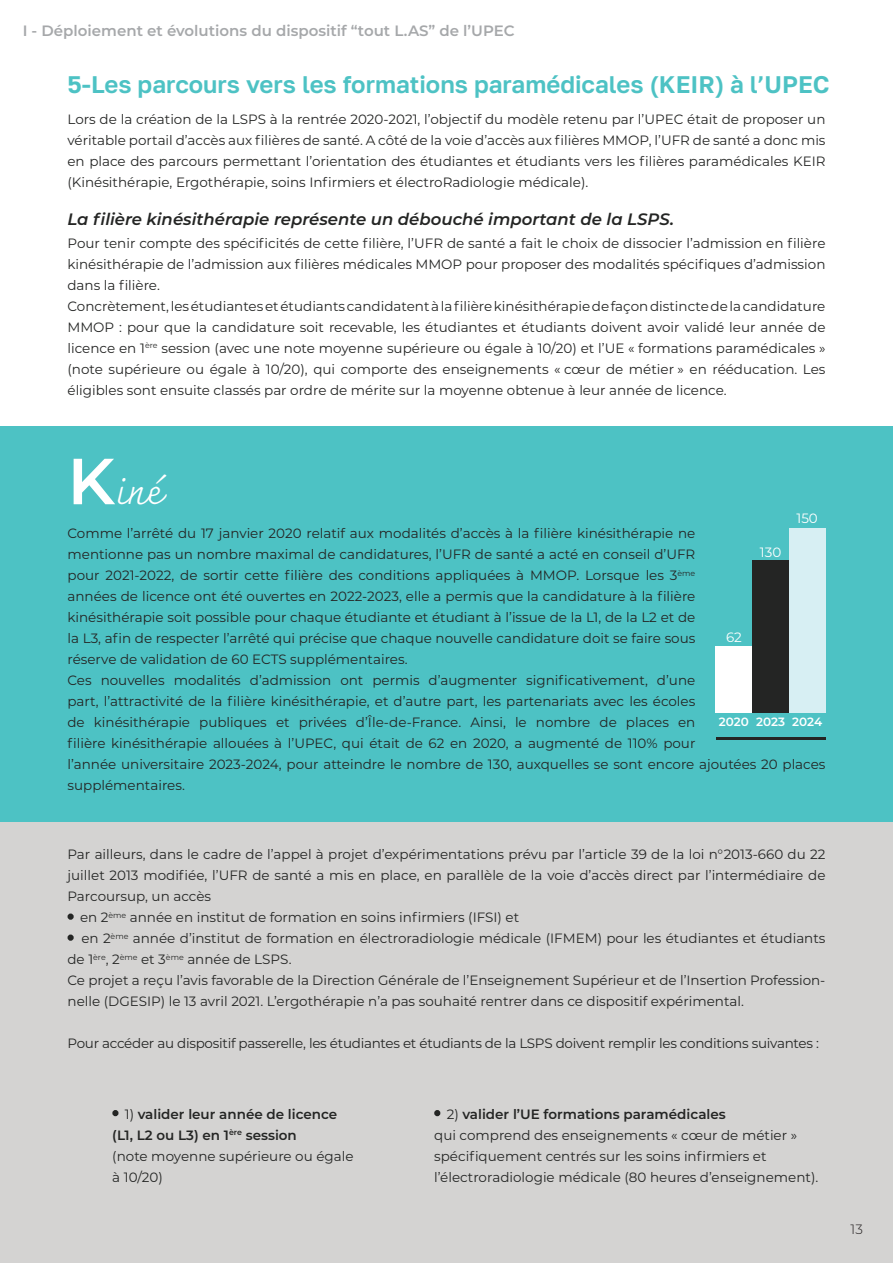
<style>
.page{position:relative;width:893px;height:1263px;background:#fff}
.page>*{position:absolute;margin:0;border:0;box-sizing:border-box;transform-origin:0 0}
.t1{font:41.4px "Charmonman";color:#fff}
.t2{font:600 24px "Golos Text";color:#4dc2c4}
.t3{font:italic 600 16.5px "Montserrat";color:#242524}
.t4{font:600 15px "Montserrat";color:#a6a8aa}
.t5{font:13.5px/21px "Montserrat";color:#242524}
.t6{font:13.5px "Montserrat";letter-spacing:-.02em;color:#242524}
.t7{font:600 13.5px/21px "Montserrat";color:#242524}
.t8{font:13.5px "Montserrat";color:#fff}
.t9{font:300 13.5px "Montserrat";color:#231f20}
.t10{font:600 12px "Montserrat";letter-spacing:-.005em;color:#fff}
.s1{font-family:"Montserrat";font-weight:600;font-size:64.95px}
.s2{font-size:21px}
.s3{font-weight:400;font-size:21px}
.s4{font-weight:400}
.s5{font-weight:600}
</style>
<div class="page">
<div style="left:0;top:427px;width:893px;height:836px;background:#4dc2c4"></div>
<div style="left:0;top:822px;width:893px;height:441px;background:#d4d3d2"></div>
<div style="left:716px;top:646px;width:36px;height:67px;background:#fff"></div>
<div style="left:752px;top:560px;width:37px;height:153px;background:#242524"></div>
<div style="left:789px;top:528px;width:36px;height:185px;background:#d7eff3"></div>
<hr style="left:716px;top:737px;width:109px;height:3px;background:#242524">
<p class="t4" style="left:23px;top:20px;width:494px">I - Déploiement et évolutions du dispositif “tout L.AS” de l’UPEC</p>
<h2 class="t2" style="left:68px;top:70px;width:764px">5-Les parcours vers les formations paramédicales (KEIR) à l’UPEC</h2>
<p class="t5" style="left:68px;top:109px;width:760px;text-align:justify">Lors de la création de la LSPS à la rentrée 2020-2021, l’objectif du modèle retenu par l’UPEC était de proposer un véritable portail d’accès aux filières de santé. A côté de la voie d’accès aux filières MMOP, l’UFR de santé a donc mis en place des parcours permettant l’orientation des étudiantes et étudiants vers les filières paramédicales KEIR (Kinésithérapie, Ergothérapie, soins Infirmiers et électroRadiologie médicale).</p>
<p class="t3" style="left:68px;top:207px;width:608px">La filière kinésithérapie représente un débouché important de la LSPS.</p>
<p class="t5" style="left:67px;top:232px;width:759px">Pour tenir compte des spécificités de cette filière, l’UFR de santé a fait le choix de dissocier l’admission en filière kinésithérapie de l’admission aux filières médicales MMOP pour proposer des modalités spécifiques d’admission dans la filière.<br>Concrètement, les étudiantes et étudiants candidatent à la filière kinésithérapie de façon distincte de la candidature MMOP : pour que la candidature soit recevable, les étudiantes et étudiants doivent avoir validé leur année de licence en 1<sup>ère</sup> session (avec une note moyenne supérieure ou égale à 10/20) et l’UE « formations paramédicales » (note supérieure ou égale à 10/20), qui comporte des enseignements « cœur de métier » en rééducation. Les éligibles sont ensuite classés par ordre de mérite sur la moyenne obtenue à leur année de licence.</p>
<h1 class="t1" style="left:68px;top:466px;width:95px"><span class="s1">K</span>iné</h1>
<p class="t8" style="left:796px;top:509px;width:23px">150</p>
<p class="t5" style="left:67px;top:523px;width:759px">Comme l’arrêté du 17 janvier 2020 relatif aux modalités d’accès à la filière kinésithérapie ne<br>mentionne pas un nombre maximal de candidatures, l’UFR de santé a acté en conseil d’UFR<br>pour 2021-2022, de sortir cette filière des conditions appliquées à MMOP. Lorsque les 3<sup>ème<br></sup>années de licence ont été ouvertes en 2022-2023, elle a permis que la candidature à la filière<br>kinésithérapie soit possible pour chaque étudiante et étudiant à l’issue de la L1, de la L2 et de<br>la L3, afin de respecter l’arrêté qui précise que chaque nouvelle candidature doit se faire sous<br>réserve de validation de 60 ECTS supplémentaires.<br>Ces nouvelles modalités d’admission ont permis d’augmenter significativement, d’une<br>part, l’attractivité de la filière kinésithérapie, et d’autre part, les partenariats avec les écoles<br>de kinésithérapie publiques et privées d’Île-de-France. Ainsi, le nombre de places en<br>filière kinésithérapie allouées à l’UPEC, qui était de 62 en 2020, a augmenté de 110% pour<br>l’année universitaire 2023-2024, pour atteindre le nombre de 130, auxquelles se sont encore ajoutées 20 places supplémentaires.</p>
<p class="t8" style="left:760px;top:542px;width:23px">130</p>
<p class="t8" style="left:726px;top:628px;width:17px">62</p>
<p class="t10" style="left:719px;top:713px;width:105px">2020 2023 2024</p>
<p class="t5" style="left:67px;top:844px;width:759px;text-align:justify">Par ailleurs, dans le cadre de l’appel à projet d’expérimentations prévu par l’article 39 de la loi n°2013-660 du 22 juillet 2013 modifiée, l’UFR de santé a mis en place, en parallèle de la voie d’accès direct par l’intermédiaire de Parcoursup, un accès</p>
<p class="t5" style="left:68px;top:906px;width:453px"><span class="s2">•</span> en 2<sup>ème</sup> année en institut de formation en soins infirmiers (IFSI) et</p>
<p class="t5" style="left:68px;top:927px;width:759px"><span class="s2">•</span> en 2<sup>ème</sup> année d’institut de formation en électroradiologie médicale (IFMEM) pour les étudiantes et étudiants de 1<sup>ère</sup>, 2<sup>ème</sup> et 3<sup>ème</sup> année de LSPS.<br>Ce projet a reçu l’avis favorable de la Direction Générale de l’Enseignement Supérieur et de l’Insertion Profession&shy;nelle (DGESIP) le 13 avril 2021. L’ergothérapie n’a pas souhaité rentrer dans ce dispositif expérimental.</p>
<p class="t6" style="left:68px;top:1034px;width:753px">Pour accéder au dispositif passerelle, les étudiantes et étudiants de la LSPS doivent remplir les conditions suivantes :</p>
<p class="t7" style="left:112px;top:1103px;width:243px"><span class="s3">•</span> <span class="s4">1)</span> valider leur année de licence (L1, L2 ou L3) en 1<sup>ère</sup> session<br><span class="s4">(note moyenne supérieure ou égale à 10/20)</span></p>
<p class="t5" style="left:434px;top:1103px;width:386px"><span class="s2">•</span> 2) <span class="s5">valider l’UE formations paramédicales<br></span>qui comprend des enseignements « cœur de métier » spécifiquement centrés sur les soins infirmiers et l’électroradiologie médicale (80 heures d’enseignement).</p>
<p class="t9" style="left:850px;top:1220px;width:14px">13</p>
</div>
